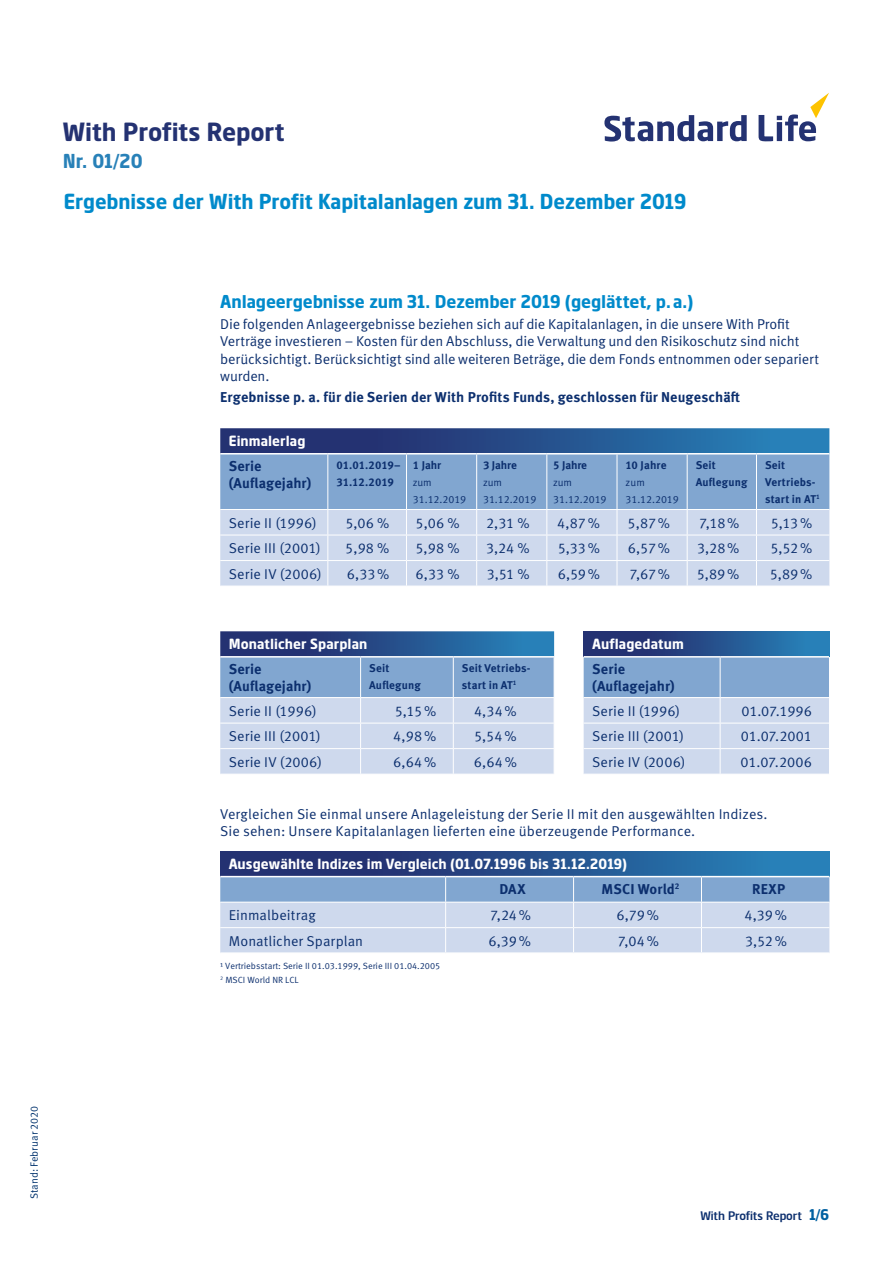
<style>
.page{position:relative;width:893px;height:1263px;background:#fff}
.page>*{position:absolute;margin:0;border:0;box-sizing:border-box;transform-origin:0 0}
.t1{font:700 25.5px "Standard Life";color:#243272}
.t2{font:700 21px "Standard Life";letter-spacing:-.005em;color:#008acb}
.t3{font:700 19.5px "Standard Life";color:#2881b8}
.t4{font:700 18px "Standard Life";letter-spacing:-.005em;color:#008acb}
.t5{font:14.25px/17.2px "Meta Standard Life Pro TF Norm";color:#0c2f6e}
.t6{font:700 14.25px/17.2px "Meta Standard Life Pro TF";letter-spacing:.01em;color:#0c2f6e}
.t7{font:700 14.25px "Standard Life";letter-spacing:.01em;color:#fff}
.t8{font:12px "Standard Life";color:#0c2f6e}
.t9{font:700 11.25px/17.2px "Meta Standard Life Pro TF";letter-spacing:.01em;color:#0c2f6e}
.t10{font:10.5px/17.2px "Meta Standard Life Pro TF Norm";letter-spacing:-.005em;color:#0c2f6e}
.t11{font:10.5px "Meta Standard Life Pro TF Norm";letter-spacing:.005em;color:#00326d}
.t12{font:9px/14.1px "Meta Standard Life Pro TF Norm";color:#0c2f6e}
.s1{font-weight:700;font-size:15px;color:#0060a1}
</style>
<div class="page">
<svg style="left:604px;top:115px;width:143px;height:27px"></svg>
<svg style="left:759px;top:93px;width:70px;height:48px"></svg>
<svg style="left:220px;top:428px;width:609px;height:158px;background:#9bb4d4"></svg>
<svg style="left:220px;top:851px;width:609px;height:25px;background:#26528e"></svg>
<svg style="left:220px;top:877px;width:609px;height:76px;background:#b7cae4"></svg>
<svg style="left:220px;top:631px;width:335px;height:143px;background:#9db4d5"></svg>
<hr style="left:453px;top:656px;width:101px;height:2px;background:#fff">
<hr style="left:453px;top:658px;width:1px;height:39px;background:#fff">
<hr style="left:554px;top:658px;width:1px;height:39px;background:#fff">
<hr style="left:453px;top:697px;width:101px;height:1px;background:#fff">
<div style="left:584px;top:631px;width:245px;height:26px;background:linear-gradient(to right,#242163,#2882b9)"></div>
<hr style="left:584px;top:656px;width:136px;height:2px;background:#fff">
<hr style="left:720px;top:656px;width:109px;height:2px;background:#fff">
<svg style="left:584px;top:657px;width:245px;height:117px;background:#b5c9e3"></svg>
<h1 class="t1" style="left:63px;top:116px;width:223px">With Profits Report</h1>
<h3 class="t3" style="left:63px;top:149px;width:82px">Nr. 01/20</h3>
<h2 class="t2" style="left:64px;top:188px;width:624px">Ergebnisse der With Profit Kapitalanlagen zum 31. Dezember 2019</h2>
<p class="t4" style="left:220px;top:290px;width:474px">Anlageergebnisse zum 31. Dezember 2019 (geglättet, p.a.)</p>
<p class="t5" style="left:220px;top:315px;width:600px">Die folgenden Anlageergebnisse beziehen sich auf die Kapitalanlagen, in die unsere With Profit Verträge investieren – Kosten für den Abschluss, die Verwaltung und den Risikoschutz sind nicht berücksichtigt. Berücksichtigt sind alle weiteren Beträge, die dem Fonds entnommen oder separiert wurden.</p>
<p class="t6" style="left:220px;top:388px;width:521px">Ergebnisse p. a. für die Serien der With Profits Funds, geschlossen für Neugeschäft</p>
<p class="t7" style="left:229px;top:432px;width:78px">Einmalerlag</p>
<p class="t6" style="left:229px;top:456px;width:84px">Serie (Auflagejahr)</p>
<p class="t9" style="left:336px;top:455px;width:66px">01.01.2019–<br>31.12.2019</p>
<p class="t9" style="left:413px;top:455px;width:30px">1 Jahr</p>
<p class="t10" style="left:413px;top:473px;width:55px">zum<br>31.12.2019</p>
<p class="t9" style="left:483px;top:455px;width:35px">3 Jahre</p>
<p class="t10" style="left:483px;top:473px;width:55px">zum<br>31.12.2019</p>
<p class="t9" style="left:553px;top:455px;width:35px">5 Jahre</p>
<p class="t10" style="left:553px;top:473px;width:55px">zum<br>31.12.2019</p>
<p class="t9" style="left:625px;top:455px;width:43px">10 Jahre</p>
<p class="t10" style="left:625px;top:473px;width:55px">zum<br>31.12.2019</p>
<p class="t9" style="left:696px;top:455px;width:53px">Seit<br>Auflegung</p>
<p class="t9" style="left:765px;top:455px;width:56px">Seit<br>Vertriebs&shy;start in AT<sup>1</sup></p>
<p class="t5" style="left:229px;top:513px;width:90px">Serie II (1996)</p>
<p class="t5" style="left:345px;top:513px;width:46px">5,06 %</p>
<p class="t5" style="left:416px;top:513px;width:46px">5,06 %</p>
<p class="t5" style="left:486px;top:513px;width:45px">2,31 %</p>
<p class="t5" style="left:557px;top:513px;width:44px">4,87%</p>
<p class="t5" style="left:628px;top:513px;width:44px">5,87%</p>
<p class="t5" style="left:699px;top:513px;width:42px">7,18 %</p>
<p class="t5" style="left:771px;top:513px;width:43px">5,13%</p>
<p class="t5" style="left:229px;top:539px;width:93px">Serie III (2001)</p>
<p class="t5" style="left:345px;top:539px;width:46px">5,98 %</p>
<p class="t5" style="left:415px;top:539px;width:46px">5,98 %</p>
<p class="t5" style="left:486px;top:539px;width:45px">3,24 %</p>
<p class="t5" style="left:558px;top:539px;width:44px">5,33%</p>
<p class="t5" style="left:628px;top:539px;width:44px">6,57%</p>
<p class="t5" style="left:697px;top:539px;width:44px">3,28%</p>
<p class="t5" style="left:770px;top:539px;width:43px">5,52%</p>
<p class="t5" style="left:229px;top:564px;width:95px">Serie IV (2006)</p>
<p class="t5" style="left:347px;top:564px;width:44px">6,33%</p>
<p class="t5" style="left:416px;top:564px;width:46px">6,33 %</p>
<p class="t5" style="left:487px;top:564px;width:44px">3,51 %</p>
<p class="t5" style="left:558px;top:564px;width:44px">6,59%</p>
<p class="t5" style="left:629px;top:564px;width:42px">7,67%</p>
<p class="t5" style="left:697px;top:564px;width:44px">5,89%</p>
<p class="t5" style="left:770px;top:564px;width:44px">5,89%</p>
<p class="t7" style="left:229px;top:635px;width:140px">Monatlicher Sparplan</p>
<p class="t6" style="left:229px;top:659px;width:84px">Serie (Auflagejahr)</p>
<p class="t9" style="left:369px;top:658px;width:53px">Seit<br>Auflegung</p>
<p class="t9" style="left:462px;top:658px;width:70px">Seit Vetriebs&shy;start in AT<sup>1</sup></p>
<p class="t5" style="left:229px;top:701px;width:90px">Serie II (1996)</p>
<p class="t5" style="left:395px;top:701px;width:43px">5,15%</p>
<p class="t5" style="left:474px;top:701px;width:44px">4,34%</p>
<p class="t5" style="left:229px;top:727px;width:93px">Serie III (2001)</p>
<p class="t5" style="left:393px;top:727px;width:44px">4,98%</p>
<p class="t5" style="left:474px;top:727px;width:44px">5,54%</p>
<p class="t5" style="left:229px;top:752px;width:95px">Serie IV (2006)</p>
<p class="t5" style="left:393px;top:752px;width:45px">6,64%</p>
<p class="t5" style="left:474px;top:752px;width:45px">6,64%</p>
<p class="t7" style="left:592px;top:635px;width:93px">Auflagedatum</p>
<p class="t6" style="left:592px;top:659px;width:84px">Serie (Auflagejahr)</p>
<p class="t5" style="left:592px;top:701px;width:90px">Serie II (1996)</p>
<p class="t5" style="left:741px;top:701px;width:72px">01.07.1996</p>
<p class="t5" style="left:592px;top:727px;width:93px">Serie III (2001)</p>
<p class="t5" style="left:741px;top:727px;width:73px">01.07.2001</p>
<p class="t5" style="left:592px;top:752px;width:95px">Serie IV (2006)</p>
<p class="t5" style="left:740px;top:752px;width:73px">01.07.2006</p>
<p class="t5" style="left:220px;top:805px;width:549px">Vergleichen Sie einmal unsere Anlageleistung der Serie II mit den ausgewählten Indizes.<br>Sie sehen: Unsere Kapitalanlagen lieferten eine überzeugende Performance.</p>
<p class="t7" style="left:229px;top:855px;width:400px">Ausgewählte Indizes im Vergleich (01.07.1996 bis 31.12.2019)</p>
<p class="t6" style="left:499px;top:879px;width:28px">DAX</p>
<p class="t6" style="left:601px;top:879px;width:80px">MSCI World<sup>2</sup></p>
<p class="t6" style="left:752px;top:879px;width:35px">REXP</p>
<p class="t5" style="left:229px;top:906px;width:88px">Einmalbeitrag</p>
<p class="t5" style="left:490px;top:906px;width:42px">7,24%</p>
<p class="t5" style="left:616px;top:906px;width:44px">6,79%</p>
<p class="t5" style="left:744px;top:906px;width:44px">4,39%</p>
<p class="t5" style="left:229px;top:931px;width:136px">Monatlicher Sparplan</p>
<p class="t5" style="left:488px;top:931px;width:44px">6,39%</p>
<p class="t5" style="left:618px;top:931px;width:43px">7,04%</p>
<p class="t5" style="left:745px;top:931px;width:43px">3,52%</p>
<p class="t12" style="left:220px;top:958px;width:222px">1 Vertriebsstart: Serie II 01.03.1999, Serie III 01.04.2005<br><sup>2</sup> MSCI World NR LCL</p>
<p class="t11" style="left:26px;top:1199px;width:95px;rotate:-90deg">Stand: Februar 2020</p>
<p class="t8" style="left:701px;top:1208px;width:130px">With Profits Report <span class="s1">1/6</span></p>
</div>
